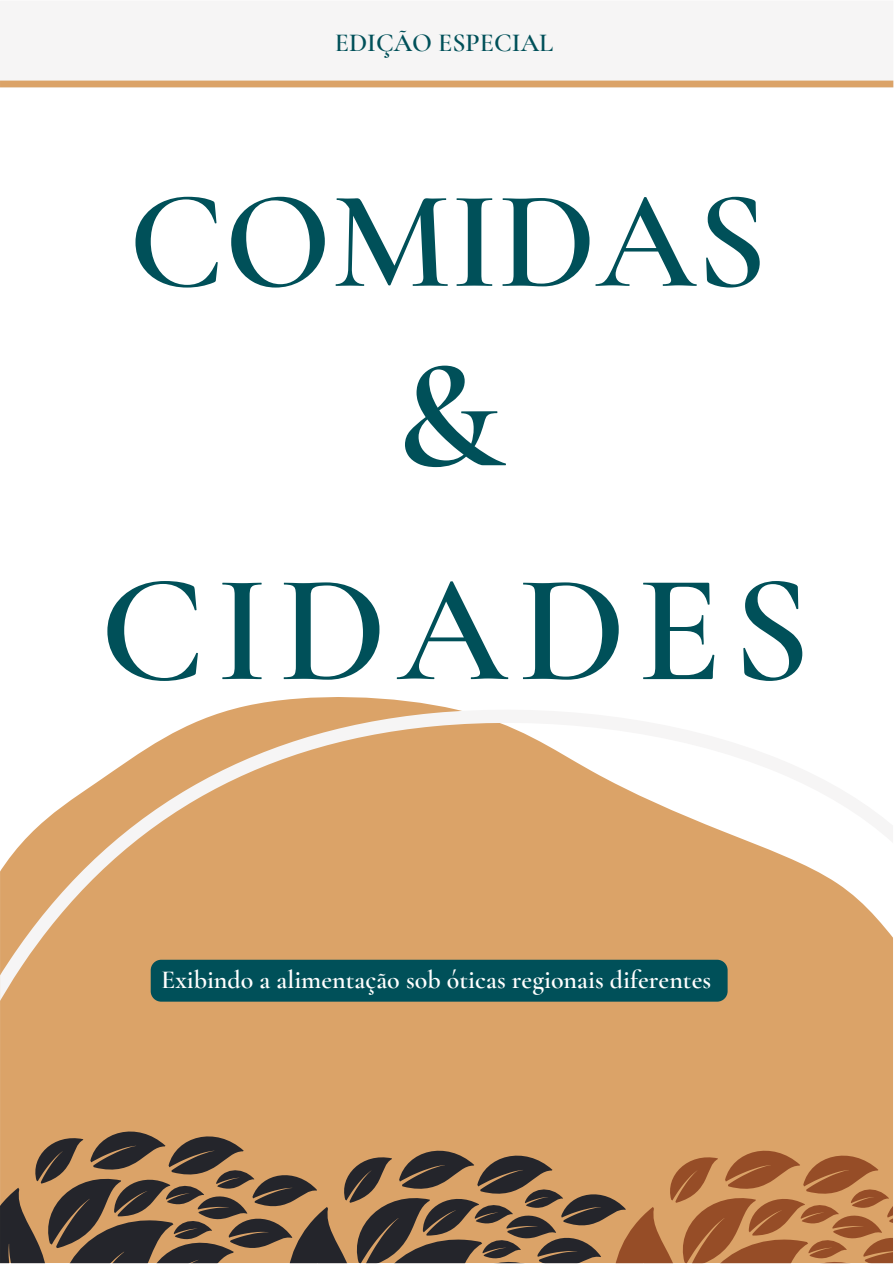
<style>
.page{position:relative;width:894px;height:1264px;background:#fff}
.page>*{position:absolute;margin:0;border:0;box-sizing:border-box;transform-origin:0 0}
.t1{font:600 154.2px/213.8px "Cormorant Garamond";letter-spacing:.07em;color:#005059;text-align:center}
.t2{font:600 140.1px "Cormorant Garamond";color:#005059}
.t3{font:600 25.95px "Cormorant Garamond";color:#fff}
.t4{font:600 25.95px "Cormorant Garamond";color:#005059}
</style>
<div class="page">
<div style="left:0;top:0;width:893px;height:88px;background:#f6f5f5"></div>
<svg style="left:0;top:702px;width:893px;height:420px;fill:#dba368"></svg>
<div style="left:0;top:81px;width:893px;height:6px;background:#dba368"></div>
<div style="left:151px;top:959px;width:576px;height:42px;background:#005059;border-radius:10px"></div>
<svg style="left:0;top:1122px;width:893px;height:141px"></svg>
<p class="t4" style="left:335px;top:27px;width:220px">EDIÇÃO ESPECIAL</p>
<h1 class="t2" style="left:129px;top:156px;width:639px">COMIDAS</h1>
<h1 class="t1" style="left:100px;top:309px;width:712px">&amp;<br>CIDADES</h1>
<h2 class="t3" style="left:161px;top:963px;width:551px">Exibindo a alimentação sob óticas regionais diferentes</h2>
</div>
